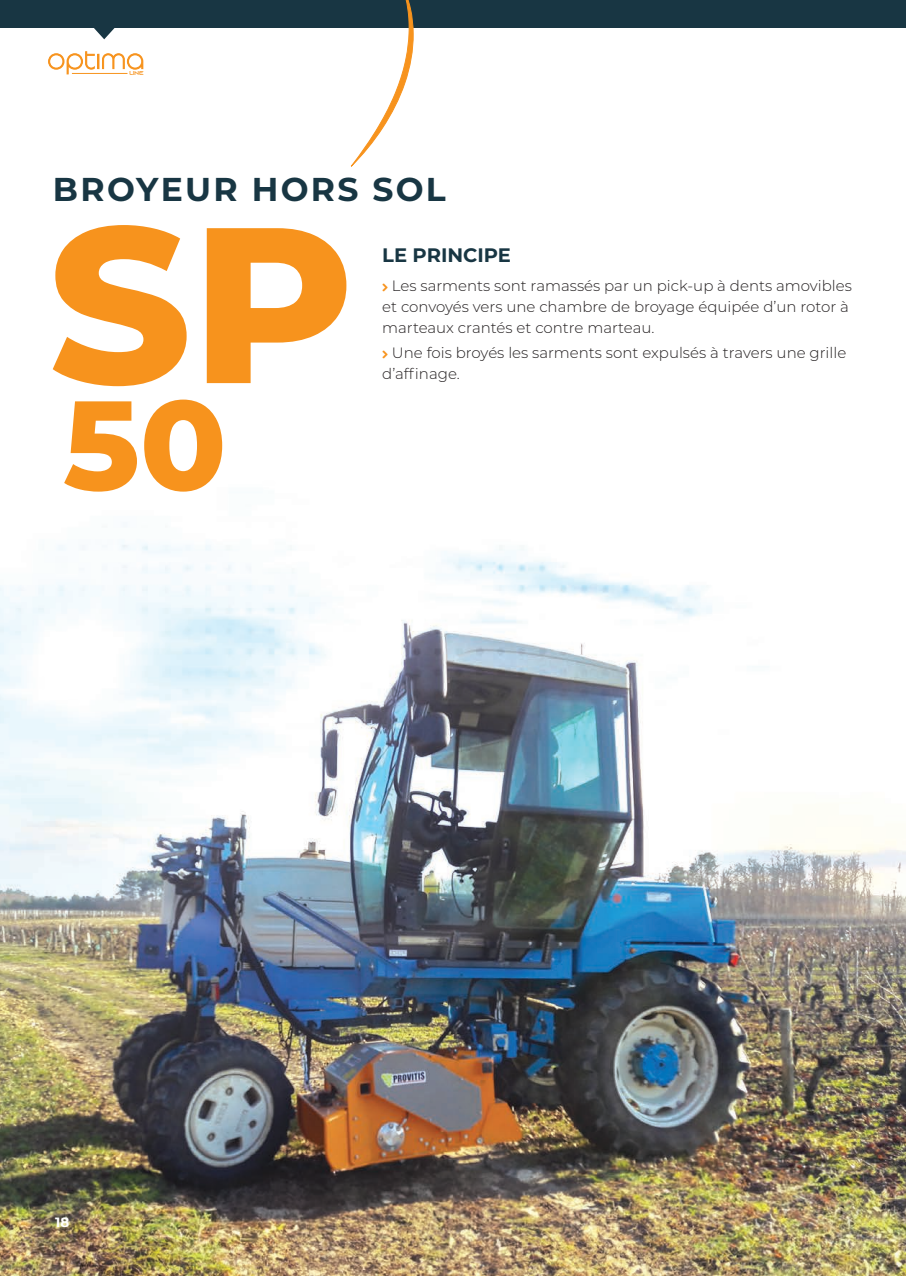
<style>
.page{position:relative;width:906px;height:1276px;background:#fff}
.page>*{position:absolute;margin:0;border:0;box-sizing:border-box;transform-origin:0 0}
.t1{font:800 221.25px "Montserrat";color:#f7931d}
.t2{font:800 126.45px "Montserrat";color:#f7931d}
.t3{font:700 33px "Montserrat";letter-spacing:.07em;color:#183643}
.t4{font:700 19.5px "Montserrat";color:#183643}
.t5{font:300 15px/21px "Montserrat";color:#231f20}
.t6{font:700 13.5px "Montserrat";color:#fff}
.t7{font:5.7px "Azonix";color:#f7931d}
</style>
<div class="page">
<img style="left:0;top:39px;width:906px;height:1237px">
<div style="left:0;top:0;width:906px;height:28px;background:#183643"></div>
<hr style="left:905px;top:1184px;width:1px;height:92px;background:#f7931d">
<svg style="left:344px;top:0;width:70px;height:175px"></svg>
<svg style="left:94px;top:28px;width:21px;height:11px"></svg>
<svg style="left:48px;top:51px;width:95px;height:23px"></svg>
<svg style="left:383px;top:284px;width:5px;height:7px"></svg>
<svg style="left:383px;top:351px;width:5px;height:8px"></svg>
<p class="t7" style="left:129px;top:70px;width:16px">line</p>
<h3 class="t3" style="left:53px;top:165px;width:394px">BROYEUR HORS SOL</h3>
<h1 class="t1" style="left:48px;top:142px;width:308px">SP</h1>
<h2 class="t2" style="left:63px;top:352px;width:165px">50</h2>
<p class="t4" style="left:382px;top:240px;width:130px">LE PRINCIPE</p>
<p class="t5" style="left:382px;top:275px;width:471px;text-indent:10px">Les sarments sont ramassés par un pick-up à dents amovibles et convoyés vers une chambre de broyage équipée d’un rotor à marteaux crantés et contre marteau.</p>
<p class="t5" style="left:392px;top:342px;width:456px">Une fois broyés les sarments sont expulsés à travers une grille</p>
<p class="t5" style="left:382px;top:363px;width:79px">d’affinage.</p>
<p class="t6" style="left:55px;top:1212px;width:16px">18</p>
</div>
